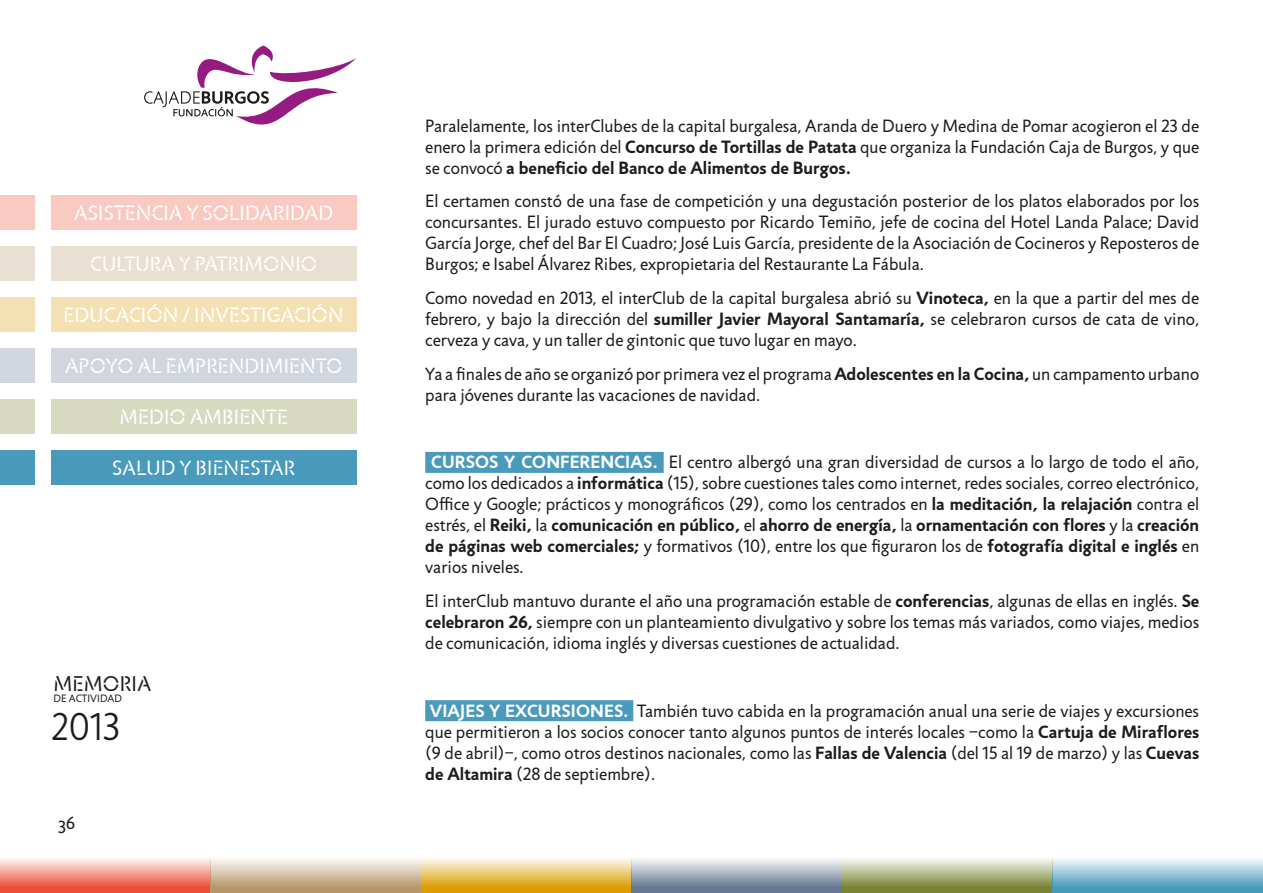
<style>
.page{position:relative;width:1263px;height:893px;background:#fff}
.page>*{position:absolute;margin:0;border:0;box-sizing:border-box;transform-origin:0 0}
.t1{font:300 39.3px "Jigsaw";color:#1d1d1b}
.t2{font:21.6px "Jigsaw Stencil";letter-spacing:.01em;color:#1d1d1b}
.t3{font:21px "Jigsaw Stencil";letter-spacing:.01em;color:#fff}
.t4{font:18px/21px "Jigsaw";color:#1d1d1b;text-align:justify}
.t5{font:10.8px "Jigsaw";letter-spacing:.01em;color:#1d1d1b}
.s1{font-weight:700}
.s2{font-weight:700;color:#fff}
</style>
<div class="page">
<svg style="left:144px;top:46px;width:212px;height:79px"></svg>
<svg style="left:0;top:859px;width:210px;height:34px"></svg>
<div style="left:210px;top:857px;width:211px;height:36px;background:linear-gradient(to bottom,#fcfbf9,#b08c5c)"></div>
<div style="left:421px;top:857px;width:210px;height:36px;background:linear-gradient(to bottom,#fdfbf6,#d99400)"></div>
<svg style="left:631px;top:858px;width:211px;height:35px"></svg>
<svg style="left:842px;top:859px;width:210px;height:34px"></svg>
<svg style="left:1052px;top:858px;width:211px;height:35px"></svg>
<div style="left:51px;top:196px;width:305px;height:34px;background:#f8cac2"></div>
<div style="left:51px;top:247px;width:305px;height:34px;background:#e9dfd2"></div>
<div style="left:51px;top:298px;width:305px;height:34px;background:#f4e1b3"></div>
<div style="left:51px;top:349px;width:305px;height:34px;background:#d1d6de"></div>
<div style="left:51px;top:400px;width:305px;height:34px;background:#d7dac1"></div>
<div style="left:51px;top:451px;width:305px;height:34px;background:#499abb"></div>
<div style="left:0;top:196px;width:34px;height:34px;background:#f8cac2"></div>
<div style="left:0;top:247px;width:34px;height:34px;background:#e9dfd2"></div>
<div style="left:0;top:298px;width:34px;height:34px;background:#f4e1b3"></div>
<div style="left:0;top:349px;width:34px;height:34px;background:#d1d6de"></div>
<div style="left:0;top:400px;width:34px;height:34px;background:#d7dac1"></div>
<div style="left:0;top:451px;width:34px;height:34px;background:#499abb"></div>
<div style="left:425px;top:452px;width:239px;height:21px;background:#499abb"></div>
<div style="left:425px;top:700px;width:208px;height:21px;background:#499abb"></div>
<p class="t3" style="left:74px;top:201px;width:260px">ASISTENCIA Y SOLIDARIDAD</p>
<p class="t3" style="left:90px;top:252px;width:228px">CULTURA Y PATRIMONIO</p>
<p class="t3" style="left:64px;top:303px;width:282px">EDUCACIÓN / INVESTIGACIÓN</p>
<p class="t3" style="left:65px;top:354px;width:279px">APOYO AL EMPRENDIMIENTO</p>
<p class="t3" style="left:120px;top:405px;width:170px">MEDIO AMBIENTE</p>
<p class="t3" style="left:112px;top:456px;width:184px">SALUD Y BIENESTAR</p>
<p class="t2" style="left:54px;top:672px;width:99px">MEMORIA</p>
<p class="t5" style="left:54px;top:692px;width:70px">DE ACTIVIDAD</p>
<h1 class="t1" style="left:51px;top:704px;width:71px">2013</h1>
<p class="t4" style="left:58px;top:813px;width:18px">36</p>
<p class="t4" style="left:425px;top:115px;width:775px">Paralelamente, los interClubes de la capital burgalesa, Aranda de Duero y Medina de Pomar acogieron el 23 de enero la primera edición del <span class="s1">Concurso de Tortillas de Patata</span> que organiza la Fundación Caja de Burgos, y que se convocó <span class="s1">a beneficio del Banco de Alimentos de Burgos.</span></p>
<p class="t4" style="left:425px;top:191px;width:775px">El certamen constó de una fase de competición y una degustación posterior de los platos elaborados por los concursantes. El jurado estuvo compuesto por Ricardo Temiño, jefe de cocina del Hotel Landa Palace; David García Jorge, chef del Bar El Cuadro; José Luis García, presidente de la Asociación de Cocineros y Reposteros de Burgos; e Isabel Álvarez Ribes, expropietaria del Restaurante La Fábula.</p>
<p class="t4" style="left:425px;top:288px;width:775px">Como novedad en 2013, el interClub de la capital burgalesa abrió su <span class="s1">Vinoteca,</span> en la que a partir del mes de febrero, y bajo la dirección del <span class="s1">sumiller Javier Mayoral Santamaría,</span> se celebraron cursos de cata de vino, cerveza y cava, y un taller de gintonic que tuvo lugar en mayo.</p>
<p class="t4" style="left:425px;top:363px;width:775px">Ya a finales de año se organizó por primera vez el programa <span class="s1">Adolescentes en la Cocina,</span> un campamento urbano para jóvenes durante las vacaciones de navidad.</p>
<p class="t4" style="left:425px;top:452px;width:775px;text-indent:6px"><span class="s2">CURSOS Y CONFERENCIAS.</span> El centro albergó una gran diversidad de cursos a lo largo de todo el año, como los dedicados a <span class="s1">informática</span> (15), sobre cuestiones tales como internet, redes sociales, correo electrónico, Office y Google; prácticos y monográficos (29), como los centrados en <span class="s1">la meditación, la relajación</span> contra el estrés, el <span class="s1">Reiki,</span> la <span class="s1">comunicación en público,</span> el <span class="s1">ahorro de energía,</span> la <span class="s1">ornamentación con flores</span> y la <span class="s1">creación de páginas web comerciales;</span> y formativos (10), entre los que figuraron los de <span class="s1">fotografía digital e inglés</span> en varios niveles.</p>
<p class="t4" style="left:425px;top:591px;width:775px">El interClub mantuvo durante el año una programación estable de <span class="s1">conferencias</span>, algunas de ellas en inglés. <span class="s1">Se celebraron 26,</span> siempre con un planteamiento divulgativo y sobre los temas más variados, como viajes, medios de comunicación, idioma inglés y diversas cuestiones de actualidad.</p>
<p class="t4" style="left:425px;top:700px;width:775px"><span class="s2">VIAJES Y EXCURSIONES.</span> También tuvo cabida en la programación anual una serie de viajes y excursiones que permitieron a los socios conocer tanto algunos puntos de interés locales –como la <span class="s1">Cartuja de Miraflores </span>(9 de abril)–, como otros destinos nacionales, como las <span class="s1">Fallas de Valencia</span> (del 15 al 19 de marzo) y las <span class="s1">Cuevas de Altamira</span> (28 de septiembre).</p>
</div>
